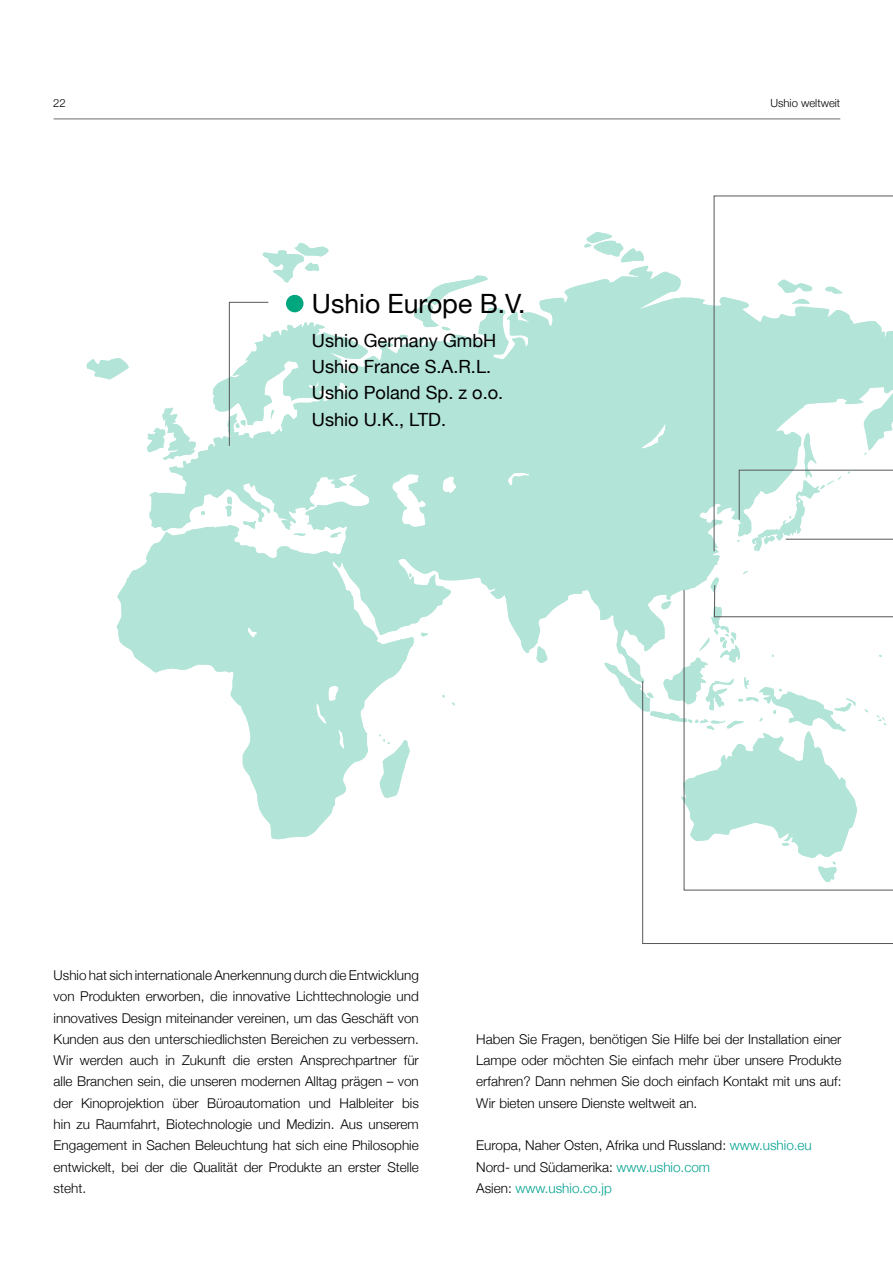
<style>
.page{position:relative;width:893px;height:1263px;background:#fff}
.page>*{position:absolute;margin:0;border:0;box-sizing:border-box;transform-origin:0 0}
.t1{font:26.55px "Helvetica Neue";color:#000}
.t2{font:18.15px/26.2px "Helvetica Neue";color:#000}
.t3{font:300 13.5px/21.3px "Helvetica Neue";color:#000;text-align:justify}
.t4{font:300 11.25px "Helvetica Neue";color:#000}
.s1{color:#00a18e}
</style>
<div class="page">
<hr style="left:54px;top:119px;width:786px;height:1px;background:#6d6e71">
<svg style="left:87px;top:358px;width:30px;height:21px"></svg>
<svg style="left:584px;top:232px;width:60px;height:31px"></svg>
<svg style="left:117px;top:265px;width:603px;height:574px;fill:#b3e4d8"></svg>
<svg style="left:262px;top:243px;width:66px;height:41px"></svg>
<svg style="left:379px;top:734px;width:31px;height:64px"></svg>
<svg style="left:228px;top:301px;width:47px;height:146px"></svg>
<svg style="left:713px;top:195px;width:180px;height:357px"></svg>
<svg style="left:642px;top:883px;width:251px;height:61px"></svg>
<svg style="left:603px;top:570px;width:145px;height:313px"></svg>
<div style="left:286px;top:295px;width:17px;height:17px;background:#00a77e;border-radius:50%"></div>
<svg style="left:683px;top:589px;width:210px;height:302px"></svg>
<svg style="left:736px;top:433px;width:157px;height:119px"></svg>
<hr style="left:786px;top:539px;width:107px;height:1px;background:#58595b">
<p class="t4" style="left:53px;top:94px;width:14px">22</p>
<p class="t4" style="left:770px;top:94px;width:71px">Ushio weltweit</p>
<h1 class="t1" style="left:312px;top:285px;width:215px">Ushio Europe B.V.</h1>
<h2 class="t2" style="left:312px;top:328px;width:193px">Ushio Germany GmbH<br>Ushio France S.A.R.L.<br>Ushio Poland Sp. z o.o.<br>Ushio U.K., LTD.</h2>
<p class="t3" style="left:54px;top:963px;width:367px">Ushio hat sich internationale Anerkennung durch die Entwicklung von Produkten erworben, die innovative Lichttechnologie und innovatives Design miteinander vereinen, um das Geschäft von Kunden aus den unterschiedlichsten Bereichen zu verbessern.<br>Wir werden auch in Zukunft die ersten Ansprechpartner für alle Branchen sein, die unseren modernen Alltag prägen – von der Kinoprojektion über Büroautomation und Halbleiter bis hin zu Raumfahrt, Biotechnologie und Medizin. Aus unserem Engagement in Sachen Beleuchtung hat sich eine Philosophie entwickelt, bei der die Qualität der Produkte an erster Stelle steht.</p>
<p class="t3" style="left:476px;top:1027px;width:367px">Haben Sie Fragen, benötigen Sie Hilfe bei der Installation einer Lampe oder möchten Sie einfach mehr über unsere Produkte erfahren? Dann nehmen Sie doch einfach Kontakt mit uns auf:<br>Wir bieten unsere Dienste weltweit an.</p>
<p class="t3" style="left:476px;top:1134px;width:337px;text-align:left">Europa, Naher Osten, Afrika und Russland: <span class="s1">www.ushio.eu<br></span>Nord- und Südamerika: <span class="s1">www.ushio.com<br></span>Asien: <span class="s1">www.ushio.co.jp</span></p>
</div>
